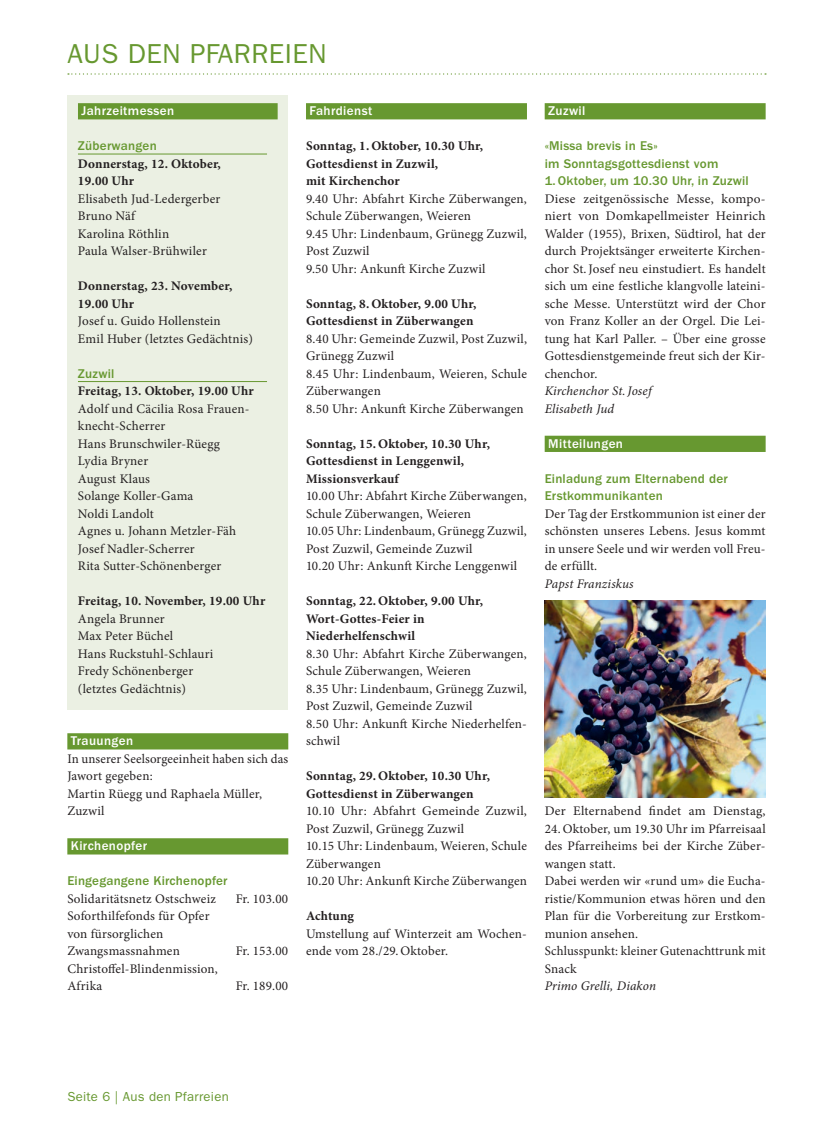
<style>
.page{position:relative;width:833px;height:1134px;background:#fff}
.page>*{position:absolute;margin:0;border:0;box-sizing:border-box;transform-origin:0 0}
.t1{font:27.5px "ITC Franklin Gothic Std";letter-spacing:.02em;color:#679830}
.t2{font:13.12px/17.5px "Minion Pro";letter-spacing:.015em;color:#231f20}
.t3{font:700 13.12px/17.5px "Minion Pro";letter-spacing:.015em;color:#231f20}
.t4{font:500 13.12px/17.5px "ITC Franklin Gothic Std";letter-spacing:.015em;color:#679830}
.t5{font:italic 13.12px/17.5px "Minion Pro";letter-spacing:.005em;color:#231f20}
.t6{font:500 13.12px "ITC Franklin Gothic Std";letter-spacing:.03em;color:#fff}
.t7{font:13.12px "ITC Franklin Gothic Std";letter-spacing:.02em;color:#679830}
</style>
<div class="page">
<svg style="left:68px;top:73px;width:698px;height:2px"></svg>
<div style="left:306px;top:103px;width:221px;height:16px;background:#679830"></div>
<div style="left:544px;top:103px;width:221px;height:16px;background:#679830"></div>
<div style="left:544px;top:436px;width:221px;height:16px;background:#679830"></div>
<img style="left:544px;top:600px;width:221px;height:198px">
<div style="left:67px;top:733px;width:221px;height:16px;background:#679830"></div>
<div style="left:67px;top:838px;width:221px;height:16px;background:#679830"></div>
<div style="left:67px;top:96px;width:221px;height:614px;background:#ebf0e3"></div>
<div style="left:78px;top:103px;width:200px;height:16px;background:#679830"></div>
<hr style="left:78px;top:154px;width:189px;height:1px;background:#679830">
<hr style="left:78px;top:381px;width:189px;height:1px;background:#679830">
<h1 class="t1" style="left:67px;top:37px;width:261px">AUS DEN PFARREIEN</h1>
<p class="t6" style="left:81px;top:103px;width:94px">Jahrzeitmessen</p>
<p class="t4" style="left:78px;top:137px;width:80px">Züberwangen</p>
<p class="t3" style="left:78px;top:155px;width:144px">Donnerstag, 12. Oktober,<br>19.00 Uhr</p>
<p class="t2" style="left:78px;top:190px;width:144px">Elisabeth Jud-Ledergerber<br>Bruno Näf<br>Karolina Röthlin<br>Paula Walser-Brühwiler</p>
<p class="t3" style="left:78px;top:277px;width:156px">Donnerstag, 23. November,<br>19.00 Uhr</p>
<p class="t2" style="left:78px;top:312px;width:177px">Josef u. Guido Hollenstein<br>Emil Huber (letztes Gedächtnis)</p>
<p class="t4" style="left:78px;top:365px;width:38px">Zuzwil</p>
<p class="t3" style="left:78px;top:382px;width:177px">Freitag, 13. Oktober, 19.00 Uhr</p>
<p class="t2" style="left:78px;top:400px;width:172px">Adolf und Cäcilia Rosa Frauen&shy;knecht-Scherrer<br>Hans Brunschwiler-Rüegg<br>Lydia Bryner<br>August Klaus<br>Solange Koller-Gama<br>Noldi Landolt<br>Agnes u. Johann Metzler-Fäh<br>Josef Nadler-Scherrer<br>Rita Sutter-Schönenberger</p>
<p class="t3" style="left:78px;top:592px;width:189px">Freitag, 10. November, 19.00 Uhr</p>
<p class="t2" style="left:78px;top:610px;width:137px">Angela Brunner<br>Max Peter Büchel<br>Hans Ruckstuhl-Schlauri<br>Fredy Schönenberger (letztes Gedächtnis)</p>
<p class="t6" style="left:71px;top:733px;width:64px">Trauungen</p>
<p class="t2" style="left:67px;top:750px;width:222px">In unserer Seelsorgeeinheit haben sich das<br>Jawort gegeben:<br>Martin Rüegg und Raphaela Müller,<br>Zuzwil</p>
<p class="t6" style="left:71px;top:838px;width:78px">Kirchenopfer</p>
<p class="t4" style="left:67px;top:872px;width:162px">Eingegangene Kirchenopfer</p>
<p class="t2" style="left:67px;top:890px;width:150px">Solidaritätsnetz Ostschweiz</p>
<p class="t2" style="left:236px;top:890px;width:54px">Fr. 103.00</p>
<p class="t2" style="left:67px;top:907px;width:144px">Soforthilfefonds für Opfer von fürsorglichen<br>Zwangsmassnahmen</p>
<p class="t2" style="left:236px;top:942px;width:54px">Fr. 153.00</p>
<p class="t2" style="left:67px;top:960px;width:152px">Christoffel-Blindenmission,<br>Afrika</p>
<p class="t2" style="left:236px;top:977px;width:54px">Fr. 189.00</p>
<p class="t6" style="left:309px;top:103px;width:64px">Fahrdienst</p>
<p class="t3" style="left:306px;top:137px;width:179px">Sonntag, 1. Oktober, 10.30 Uhr,<br>Gottesdienst in Zuzwil,<br>mit Kirchenchor</p>
<p class="t2" style="left:306px;top:190px;width:222px">9.40 Uhr: Abfahrt Kirche Züberwangen,<br>Schule Züberwangen, Weieren<br>9.45 Uhr: Lindenbaum, Grünegg Zuzwil,<br>Post Zuzwil<br>9.50 Uhr: Ankunft Kirche Zuzwil</p>
<p class="t3" style="left:306px;top:295px;width:172px">Sonntag, 8. Oktober, 9.00 Uhr,<br>Gottesdienst in Züberwangen</p>
<p class="t2" style="left:306px;top:330px;width:222px">8.40 Uhr: Gemeinde Zuzwil, Post Zuzwil,<br>Grünegg Zuzwil<br>8.45 Uhr: Lindenbaum, Weieren, Schule<br>Züberwangen<br>8.50 Uhr: Ankunft Kirche Züberwangen</p>
<p class="t3" style="left:306px;top:435px;width:185px">Sonntag, 15. Oktober, 10.30 Uhr,<br>Gottesdienst in Lenggenwil,<br>Missionsverkauf</p>
<p class="t2" style="left:306px;top:487px;width:222px">10.00 Uhr: Abfahrt Kirche Züberwangen, Schule Züberwangen, Weieren<br>10.05 Uhr: Lindenbaum, Grünegg Zuzwil, Post Zuzwil, Gemeinde Zuzwil<br>10.20 Uhr: Ankunft Kirche Lenggenwil</p>
<p class="t3" style="left:306px;top:592px;width:179px">Sonntag, 22. Oktober, 9.00 Uhr,<br>Wort-Gottes-Feier in<br>Niederhelfenschwil</p>
<p class="t2" style="left:306px;top:645px;width:222px">8.30 Uhr: Abfahrt Kirche Züberwangen,<br>Schule Züberwangen, Weieren<br>8.35 Uhr: Lindenbaum, Grünegg Zuzwil,<br>Post Zuzwil, Gemeinde Zuzwil<br>8.50 Uhr: Ankunft Kirche Niederhelfen&shy;schwil</p>
<p class="t3" style="left:306px;top:767px;width:185px">Sonntag, 29. Oktober, 10.30 Uhr,<br>Gottesdienst in Züberwangen</p>
<p class="t2" style="left:306px;top:802px;width:222px">10.10 Uhr: Abfahrt Gemeinde Zuzwil,<br>Post Zuzwil, Grünegg Zuzwil<br>10.15 Uhr: Lindenbaum, Weieren, Schule<br>Züberwangen<br>10.20 Uhr: Ankunft Kirche Züberwangen</p>
<p class="t3" style="left:306px;top:907px;width:50px">Achtung</p>
<p class="t2" style="left:306px;top:925px;width:222px">Umstellung auf Winterzeit am Wochen&shy;ende vom 28./29. Oktober.</p>
<p class="t6" style="left:548px;top:103px;width:39px">Zuzwil</p>
<p class="t4" style="left:544px;top:137px;width:206px">«Missa brevis in Es»<br>im Sonntagsgottesdienst vom<br>1.Oktober, um 10.30 Uhr, in Zuzwil</p>
<p class="t2" style="left:544px;top:190px;width:222px;text-align:justify">Diese zeitgenössische Messe, kompo&shy;niert von Domkapellmeister Heinrich Walder (1955), Brixen, Südtirol, hat der durch Projektsänger erweiterte Kirchen&shy;chor St.Josef neu einstudiert. Es handelt sich um eine festliche klangvolle lateini&shy;sche Messe. Unterstützt wird der Chor von Franz Koller an der Orgel. Die Lei&shy;tung hat Karl Paller. – Über eine grosse Gottesdienstgemeinde freut sich der Kir&shy;chenchor.</p>
<p class="t5" style="left:544px;top:382px;width:108px">Kirchenchor St.Josef<br>Elisabeth Jud</p>
<p class="t6" style="left:548px;top:436px;width:76px">Mitteilungen</p>
<p class="t4" style="left:544px;top:470px;width:185px">Einladung zum Elternabend der<br>Erstkommunikanten</p>
<p class="t2" style="left:544px;top:505px;width:222px;text-align:justify">Der Tag der Erstkommunion ist einer der schönsten unseres Lebens. Jesus kommt in unsere Seele und wir werden voll Freu&shy;de erfüllt.</p>
<p class="t5" style="left:544px;top:575px;width:90px">Papst Franziskus</p>
<p class="t2" style="left:544px;top:802px;width:222px">Der Elternabend findet am Dienstag,</p>
<p class="t2" style="left:544px;top:820px;width:222px">24. Oktober, um 19.30 Uhr im Pfarreisaal des Pfarreiheims bei der Kirche Züber&shy;wangen statt.<br>Dabei werden wir «rund um» die Eucha&shy;ristie/Kommunion etwas hören und den<br>Plan für die Vorbereitung zur Erstkom&shy;munion ansehen.<br>Schlusspunkt: kleiner Gutenachttrunk mit<br>Snack</p>
<p class="t5" style="left:544px;top:977px;width:113px">Primo Grelli, Diakon</p>
<p class="t7" style="left:67px;top:1089px;width:163px">Seite 6 | Aus den Pfarreien</p>
</div>
